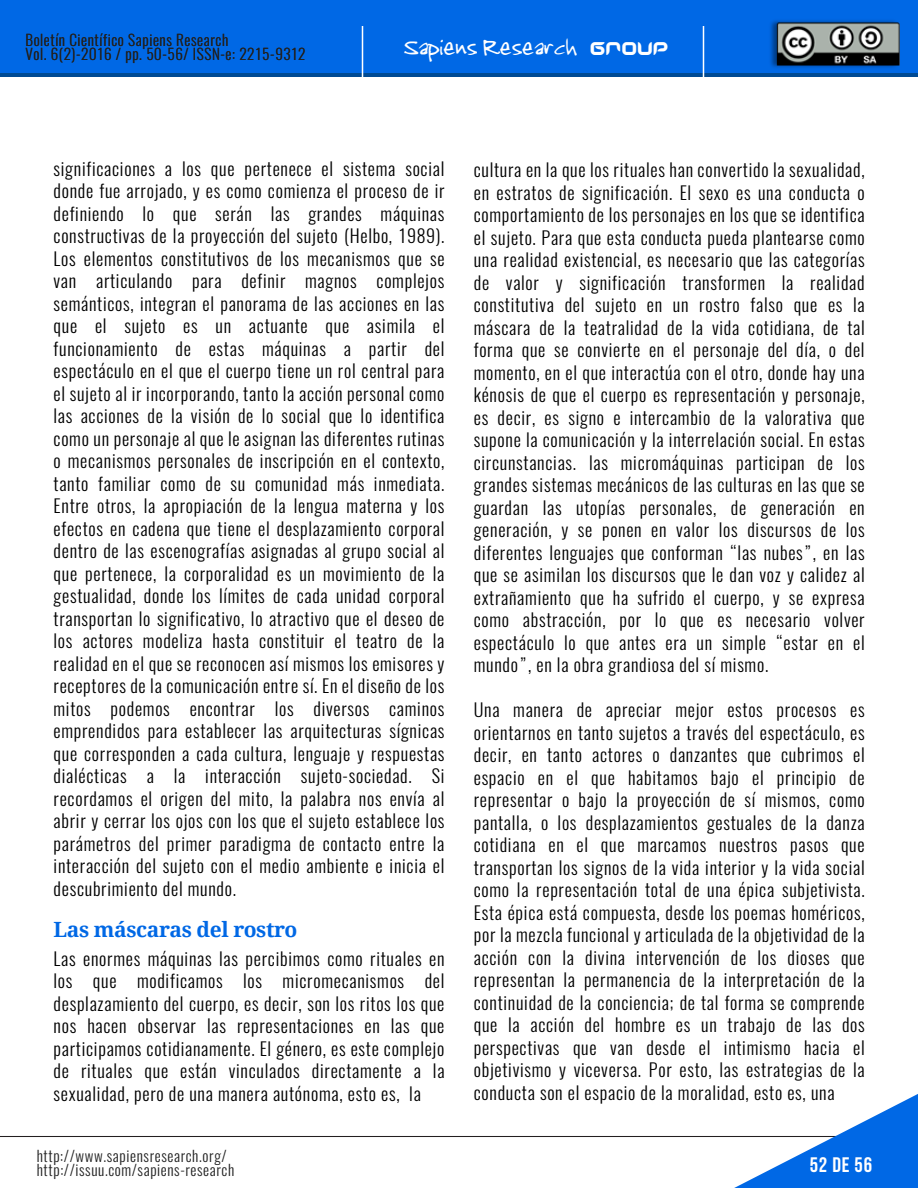
<style>
.page{position:relative;width:918px;height:1188px;background:#fff}
.page>*{position:absolute;margin:0;border:0;box-sizing:border-box;transform-origin:0 0}
.t1{font:36px "Jenkinsv 20";color:#fff}
.t2{font:700 21px "Droid Serif";letter-spacing:-.02em;color:#0068e5}
.t3{font:21px "Bebas Neue";color:#fff}
.t4{font:300 18px/22.5px "Oswald";letter-spacing:.04em;color:#000;text-align:justify}
.t5{font:300 15px/14.4px "Oswald";letter-spacing:.04em;color:#212121}
.s1{font-family:"Freshbot";font-size:33px}
</style>
<div class="page">
<hr style="left:0;top:1136px;width:918px;height:1px;background:#231f20">
<svg style="left:734px;top:1094px;width:184px;height:94px"></svg>
<svg style="left:0;top:72px;width:918px;height:5px;background:#0050a3"></svg>
<div style="left:0;top:0;width:918px;height:72px;background:#0068e5"></div>
<img style="left:770px;top:20px;width:130px;height:48px">
<hr style="left:703px;top:26px;width:1px;height:57px;background:#fff">
<hr style="left:362px;top:26px;width:1px;height:57px;background:#fff">
<p class="t5" style="left:25px;top:33px;width:282px">Boletín Científico Sapiens Research<br>Vol. 6(2)-2016 / pp. 50-56/ ISSN-e: 2215-9312</p>
<h1 class="t1" style="left:403px;top:26px;width:266px">Sapiens Research <span class="s1">Group</span></h1>
<p class="t4" style="left:54px;top:157px;width:392px">significaciones a los que pertenece el sistema social donde fue arrojado, y es como comienza el proceso de ir definiendo lo que serán las grandes máquinas constructivas de la proyección del sujeto (Helbo, 1989).<br>Los elementos constitutivos de los mecanismos que se van articulando para definir magnos complejos semánticos, integran el panorama de las acciones en las que el sujeto es un actuante que asimila el funcionamiento de estas máquinas a partir del espectáculo en el que el cuerpo tiene un rol central para el sujeto al ir incorporando, tanto la acción personal como las acciones de la visión de lo social que lo identifica como un personaje al que le asignan las diferentes rutinas o mecanismos personales de inscripción en el contexto, tanto familiar como de su comunidad más inmediata.<br>Entre otros, la apropiación de la lengua materna y los efectos en cadena que tiene el desplazamiento corporal dentro de las escenografías asignadas al grupo social al que pertenece, la corporalidad es un movimiento de la gestualidad, donde los límites de cada unidad corporal transportan lo significativo, lo atractivo que el deseo de los actores modeliza hasta constituir el teatro de la realidad en el que se reconocen así mismos los emisores y receptores de la comunicación entre sí. En el diseño de los mitos podemos encontrar los diversos caminos emprendidos para establecer las arquitecturas sígnicas que corresponden a cada cultura, lenguaje y respuestas dialécticas a la interacción sujeto-sociedad. Si recordamos el origen del mito, la palabra nos envía al abrir y cerrar los ojos con los que el sujeto establece los parámetros del primer paradigma de contacto entre la interacción del sujeto con el medio ambiente e inicia el descubrimiento del mundo.</p>
<p class="t2" style="left:54px;top:917px;width:245px">Las máscaras del rostro</p>
<p class="t4" style="left:54px;top:947px;width:393px">Las enormes máquinas las percibimos como rituales en los que modificamos los micromecanismos del desplazamiento del cuerpo, es decir, son los ritos los que nos hacen observar las representaciones en las que participamos cotidianamente. El género, es este complejo de rituales que están vinculados directamente a la sexualidad, pero de una manera autónoma, esto es, la</p>
<p class="t5" style="left:37px;top:1148px;width:199px">http://www.sapiensresearch.org/ http://issuu.com/sapiens-research</p>
<p class="t4" style="left:474px;top:159px;width:393px">cultura en la que los rituales han convertido la sexualidad, en estratos de significación. El sexo es una conducta o comportamiento de los personajes en los que se identifica el sujeto. Para que esta conducta pueda plantearse como una realidad existencial, es necesario que las categorías de valor y significación transformen la realidad constitutiva del sujeto en un rostro falso que es la máscara de la teatralidad de la vida cotidiana, de tal forma que se convierte en el personaje del día, o del momento, en el que interactúa con el otro, donde hay una kénosis de que el cuerpo es representación y personaje, es decir, es signo e intercambio de la valorativa que supone la comunicación y la interrelación social. En estas circunstancias. las micromáquinas participan de los grandes sistemas mecánicos de las culturas en las que se guardan las utopías personales, de generación en generación, y se ponen en valor los discursos de los diferentes lenguajes que conforman “las nubes”, en las que se asimilan los discursos que le dan voz y calidez al extrañamiento que ha sufrido el cuerpo, y se expresa como abstracción, por lo que es necesario volver espectáculo lo que antes era un simple “estar en el mundo”, en la obra grandiosa del sí mismo.</p>
<p class="t4" style="left:474px;top:699px;width:392px">Una manera de apreciar mejor estos procesos es orientarnos en tanto sujetos a través del espectáculo, es decir, en tanto actores o danzantes que cubrimos el espacio en el que habitamos bajo el principio de representar o bajo la proyección de sí mismos, como pantalla, o los desplazamientos gestuales de la danza cotidiana en el que marcamos nuestros pasos que transportan los signos de la vida interior y la vida social como la representación total de una épica subjetivista.<br>Esta épica está compuesta, desde los poemas homéricos, por la mezcla funcional y articulada de la objetividad de la acción con la divina intervención de los dioses que representan la permanencia de la interpretación de la continuidad de la conciencia; de tal forma se comprende que la acción del hombre es un trabajo de las dos perspectivas que van desde el intimismo hacia el objetivismo y viceversa. Por esto, las estrategias de la conducta son el espacio de la moralidad, esto es, una</p>
<p class="t3" style="left:810px;top:1153px;width:64px">52 de 56</p>
</div>
